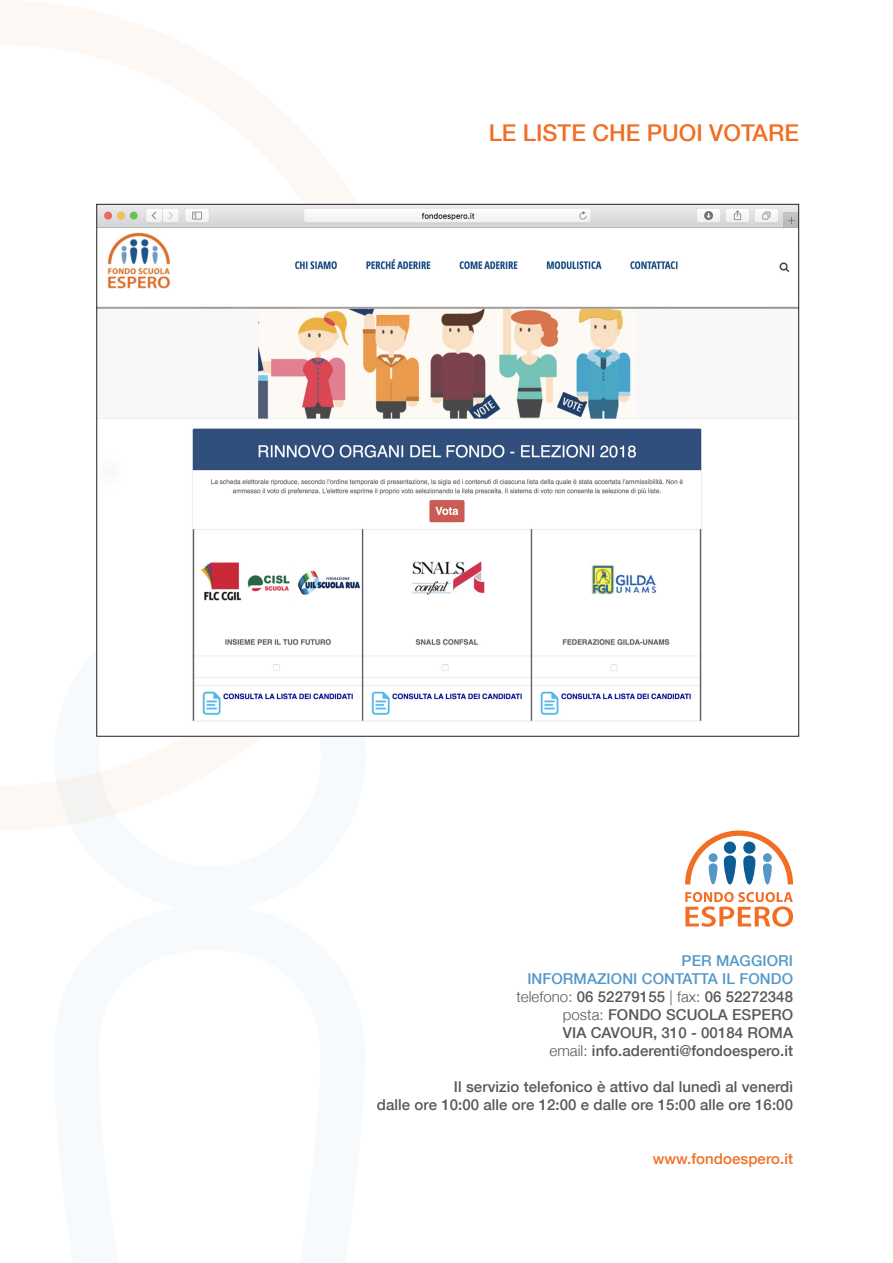
<style>
.page{position:relative;width:893px;height:1263px;background:#fff}
.page>*{position:absolute;margin:0;border:0;box-sizing:border-box;transform-origin:0 0}
.t1{font:500 23.1px "Helvetica Neue";color:#f16e23}
.t2{font:500 15px "Helvetica Neue";letter-spacing:.005em;color:#57585a}
.t3{font:500 15px "Helvetica Neue";letter-spacing:.005em;color:#5498c8}
.t4{font:500 15px "Helvetica Neue";letter-spacing:.005em;color:#f16e23}
.s1{font-weight:300}
</style>
<div class="page">
<div style="left:54px;top:600px;width:312px;height:311px;border:45px solid #5498c8;border-radius:50%"></div>
<svg style="left:121px;top:883px;width:178px;height:28px"></svg>
<svg style="left:0;top:0;width:415px;height:830px"></svg>
<svg style="left:685px;top:830px;width:108px;height:54px"></svg>
<svg style="left:685px;top:892px;width:108px;height:35px"></svg>
<img style="left:99px;top:206px;width:698px;height:528px">
<p class="t1" style="left:489px;top:119px;width:312px">LE LISTE CHE PUOI VOTARE</p>
<p class="t3" style="left:682px;top:951px;width:113px">PER MAGGIORI</p>
<p class="t3" style="left:527px;top:969px;width:267px">INFORMAZIONI CONTATTA IL FONDO</p>
<p class="t2" style="left:516px;top:987px;width:278px"><span class="s1">telefono:</span> 06 52279155 <span class="s1">| fax:</span> 06 52272348</p>
<p class="t2" style="left:563px;top:1005px;width:232px"><span class="s1">posta:</span> FONDO SCUOLA ESPERO</p>
<p class="t2" style="left:563px;top:1023px;width:232px">VIA CAVOUR, 310 - 00184 ROMA</p>
<p class="t2" style="left:549px;top:1041px;width:245px"><span class="s1">email:</span> info.aderenti@fondoespero.it</p>
<p class="t2" style="left:454px;top:1077px;width:341px">Il servizio telefonico è attivo dal lunedì al venerdì</p>
<p class="t2" style="left:377px;top:1095px;width:418px">dalle ore 10:00 alle ore 12:00 e dalle ore 15:00 alle ore 16:00</p>
<p class="t4" style="left:653px;top:1149px;width:142px">www.fondoespero.it</p>
</div>
